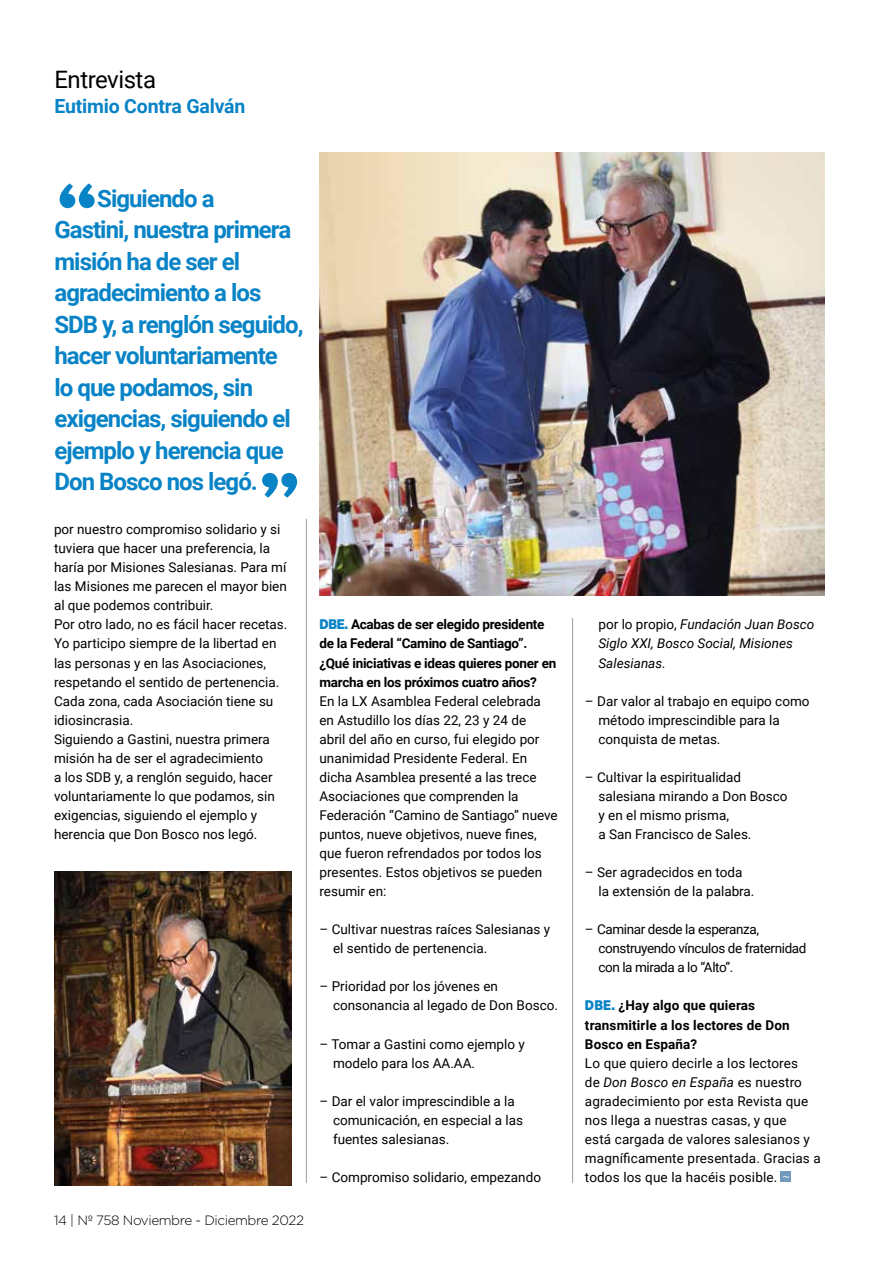
<style>
.page{position:relative;width:893px;height:1263px;background:#fff}
.page>*{position:absolute;margin:0;border:0;box-sizing:border-box;transform-origin:0 0}
.t1{font:700 75px "Aachen Std";color:#0783c6}
.t2{font:700 24px/31.5px "Roboto";letter-spacing:-.04em;color:#0783c6}
.t3{font:24px "Roboto";letter-spacing:-.02em;color:#000}
.t4{font:700 19.5px "Roboto";letter-spacing:-.01em;color:#0783c6}
.t5{font:13.5px/19px "Roboto";color:#000}
.t6{font:700 13.5px/19px "Roboto";letter-spacing:-.02em;color:#000}
.t7{font:13.5px/19px "Roboto";letter-spacing:-.03em;color:#000}
.t8{font:italic 13.5px/19px "Roboto";color:#000}
.t9{font:700 13.5px/19px "Roboto";letter-spacing:.01em;color:#000}
.t10{font:300 13.5px "Gotham";letter-spacing:-.03em;color:#000}
.s1{font-family:"Gotham Narrow";font-weight:900;font-size:13.95px;color:#0783c6}
.s2{font-style:normal}
.s3{font-style:italic}
</style>
<div class="page">
<img style="left:319px;top:152px;width:506px;height:444px">
<svg style="left:781px;top:1172px;width:10px;height:10px"></svg>
<img style="left:54px;top:872px;width:238px;height:313px">
<hr style="left:306px;top:519px;width:1px;height:664px;background:#9d9d9c">
<hr style="left:572px;top:618px;width:1px;height:565px;background:#9d9d9c">
<h2 class="t3" style="left:54px;top:62px;width:103px">Entrevista</h2>
<h3 class="t4" style="left:54px;top:93px;width:192px">Eutimio Contra Galván</h3>
<h1 class="t1" style="left:54px;top:163px;width:46px">“</h1>
<h2 class="t2" style="left:54px;top:182px;width:251px;text-indent:43px">Siguiendo a<br>Gastini, nuestra primera misión ha de ser el agradecimiento a los<br>SDB y, a renglón seguido, hacer voluntariamente<br>lo que podamos, sin exigencias, siguiendo el ejemplo y herencia que<br>Don Bosco nos legó.</h2>
<h1 class="t1" style="left:257px;top:453px;width:46px">”</h1>
<p class="t5" style="left:54px;top:519px;width:235px">por nuestro compromiso solidario y si tuviera que hacer una preferencia, la haría por Misiones Salesianas. Para mí las Misiones me parecen el mayor bien al que podemos contribuir.<br>Por otro lado, no es fácil hacer recetas.<br>Yo participo siempre de la libertad en las personas y en las Asociaciones, respetando el sentido de pertenencia.<br>Cada zona, cada Asociación tiene su idiosincrasia.<br>Siguiendo a Gastini, nuestra primera misión ha de ser el agradecimiento<br>a los SDB y, a renglón seguido, hacer voluntariamente lo que podamos, sin exigencias, siguiendo el ejemplo y herencia que Don Bosco nos legó.</p>
<p class="t10" style="left:54px;top:1212px;width:252px">14 | Nº 758 Noviembre - Diciembre 2022</p>
<p class="t6" style="left:319px;top:615px;width:238px"><span class="s1">DBE.</span> Acabas de ser elegido presidente de la Federal “Camino de Santiago”. ¿Qué iniciativas e ideas quieres poner en marcha en los próximos cuatro años?</p>
<p class="t5" style="left:319px;top:691px;width:240px">En la LX Asamblea Federal celebrada en Astudillo los días 22, 23 y 24 de<br>abril del año en curso, fui elegido por unanimidad Presidente Federal. En dicha Asamblea presenté a las trece Asociaciones que comprenden la Federación “Camino de Santiago” nueve puntos, nueve objetivos, nueve fines, que fueron refrendados por todos los presentes. Estos objetivos se pueden resumir en:</p>
<p class="t5" style="left:333px;top:919px;width:219px;text-indent:-14px">– Cultivar nuestras raíces Salesianas y el sentido de pertenencia.</p>
<p class="t5" style="left:333px;top:976px;width:226px;text-indent:-14px">– Prioridad por los jóvenes en consonancia al legado de Don Bosco.</p>
<p class="t5" style="left:333px;top:1034px;width:193px;text-indent:-14px">– Tomar a Gastini como ejemplo y modelo para los AA.AA.</p>
<p class="t5" style="left:333px;top:1091px;width:192px;text-indent:-14px">– Dar el valor imprescindible a la comunicación, en especial a las fuentes salesianas.</p>
<p class="t5" style="left:319px;top:1167px;width:223px">– Compromiso solidario, empezando</p>
<p class="t8" style="left:598px;top:615px;width:217px"><span class="s2">por lo propio,</span> Fundación Juan Bosco<br>Siglo XXI, Bosco Social, Misiones<br>Salesianas.</p>
<p class="t5" style="left:598px;top:691px;width:213px;text-indent:-14px">– Dar valor al trabajo en equipo como método imprescindible para la conquista de metas.</p>
<p class="t5" style="left:598px;top:767px;width:191px;text-indent:-14px">– Cultivar la espiritualidad salesiana mirando a Don Bosco y en el mismo prisma,<br>a San Francisco de Sales.</p>
<p class="t5" style="left:598px;top:862px;width:157px;text-indent:-14px">– Ser agradecidos en toda la extensión de la palabra.</p>
<p class="t7" style="left:598px;top:919px;width:209px;text-indent:-14px">– Caminar desde la esperanza, construyendo vínculos de fraternidad con la mirada a lo “Alto”.</p>
<p class="t9" style="left:585px;top:996px;width:206px"><span class="s1">DBE.</span> ¿Hay algo que quieras transmitirle a los lectores de Don<br>Bosco en España?</p>
<p class="t5" style="left:585px;top:1053px;width:237px">Lo que quiero decirle a los lectores<br>de <span class="s3">Don Bosco en España</span> es nuestro agradecimiento por esta Revista que nos llega a nuestras casas, y que<br>está cargada de valores salesianos y magníficamente presentada. Gracias a todos los que la hacéis posible.</p>
</div>
